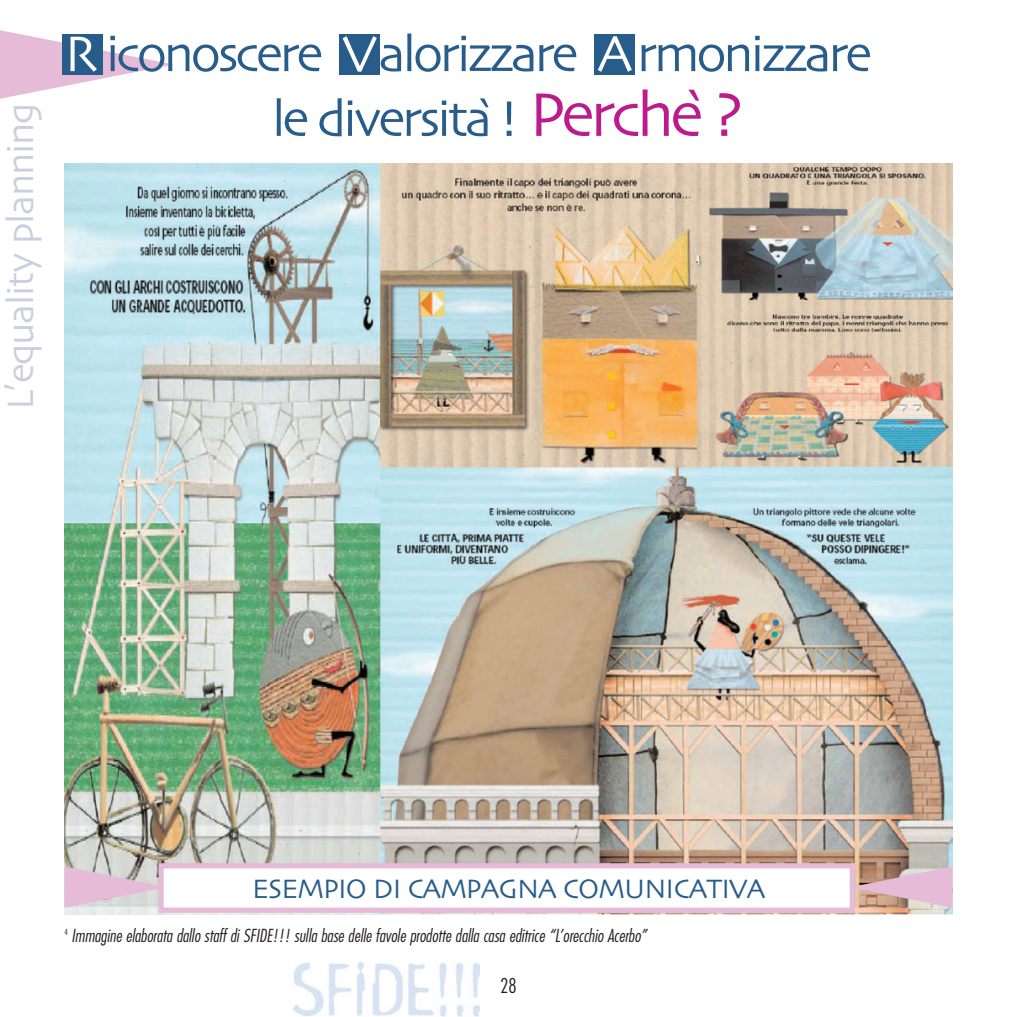
<style>
.page{position:relative;width:1017px;height:1017px;background:#fff}
.page>*{position:absolute;margin:0;border:0;box-sizing:border-box;transform-origin:0 0}
.t1{font:52.5px/64.8px "Skia";letter-spacing:-.06em;color:#285d8b}
.t2{font:38.5px "Skia";letter-spacing:-.03em;color:#c9cfdf}
.t3{font:28px "Skia";letter-spacing:-.03em;color:#285d8b}
.t4{font:300 condensed 21px "Futura BT";color:#231f20}
.t5{font:italic 300 condensed 17.5px "Futura";color:#231f20}
.s1{font-family:"Futura BT";font-weight:500;font-stretch:condensed}
.s2{color:#fff}
.s3{font-size:64.75px;color:#bc1b8d}
.s4{font-family:"Futura BT";font-weight:500;font-stretch:condensed;font-size:64.75px;color:#bc1b8d}
</style>
<div class="page">
<svg style="left:0;top:30px;width:173px;height:69px"></svg>
<img style="left:294px;top:963px;width:186px;height:54px">
<div style="left:595px;top:35px;width:40px;height:40px;background:#285d8b"></div>
<div style="left:339px;top:35px;width:41px;height:40px;background:#285d8b"></div>
<div style="left:62px;top:35px;width:41px;height:40px;background:#285d8b"></div>
<img style="left:64px;top:164px;width:888px;height:750px">
<svg style="left:64px;top:866px;width:94px;height:42px"></svg>
<div style="left:161px;top:866px;width:691px;height:44px;background:#fff"></div>
<div style="left:158px;top:863px;width:697px;height:50px;border:5px solid #e5bbd7"></div>
<svg style="left:851px;top:866px;width:101px;height:42px"></svg>
<h2 class="t2" style="left:-3px;top:410px;width:309px;rotate:-90deg">L<span class="s1">’</span>equality planning</h2>
<h1 class="t1" style="left:272px;top:21px;width:602px;text-indent:-207px"><span class="s2">R</span> iconoscere <span class="s2">V</span>alorizzare <span class="s2">A</span>rmonizzare le diversita<span class="s1">`</span>! <span class="s3">Perche</span><span class="s4">`</span><span class="s3">?</span></h1>
<h3 class="t3" style="left:252px;top:872px;width:515px">ESEMPIO DI CAMPAGNA COMUNICATIVA</h3>
<p class="t5" style="left:64px;top:928px;width:584px"><sup>4</sup> Immagine elaborata dallo staff di SFIDE!!! sulla base delle favole prodotte dalla casa editrice “L’orecchio Acerbo”</p>
<p class="t4" style="left:500px;top:977px;width:18px">28</p>
</div>
